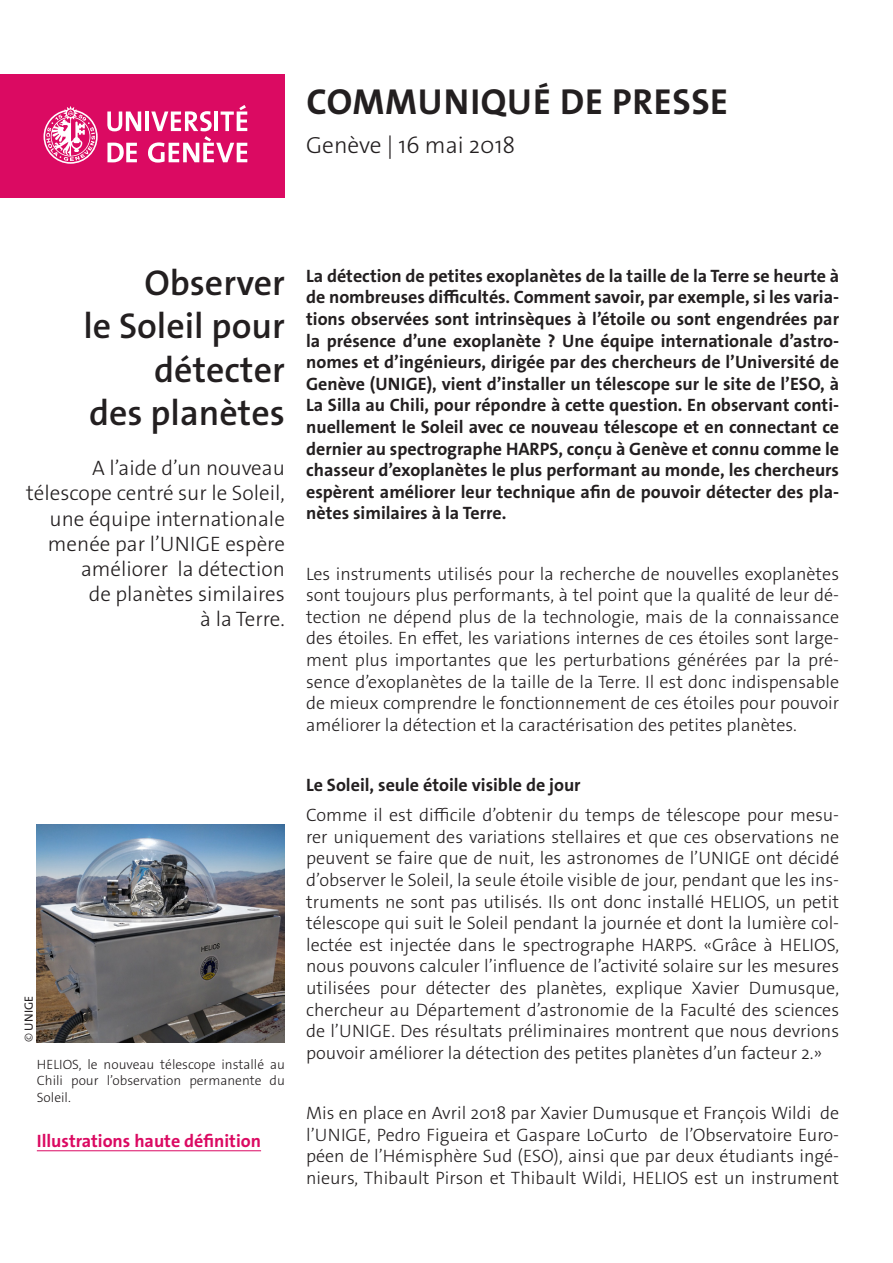
<style>
.page{position:relative;width:893px;height:1263px;background:#fff}
.page>*{position:absolute;margin:0;border:0;box-sizing:border-box;transform-origin:0 0}
._4__texte_courant{font:700 36.3px "The Sans Os F";letter-spacing:.02em;color:#231f20}
._1__grand_titre{font:600 36px/43.2px "The Sans Os F";color:#231f20;text-align:right}
._4__texte_courant-2{font:300 23.4px "The Sans Os F";color:#231f20}
._1__grand_titre-2{font:300 21px/25.2px "The Sans Os F";color:#231f20;text-align:right}
._4__texte_courant-3{font:300 18px/21.6px "The Sans Os F";color:#231f20;text-align:justify}
._4__texte_courant-4{font:700 18px/21.6px "The Sans Os F";color:#231f20;text-align:justify}
.t1{font:700 18px "The Sans Os F";color:#db0a62}
.t2{font:300 13.5px/16.2px "The Sans Os F";color:#231f20;text-align:justify}
.t3{font:12px "The Sans Os F";letter-spacing:.01em;color:#231f20}
.s1{font-weight:300}
</style>
<div class="page">
<div style="left:0;top:74px;width:285px;height:124px;background:#db0a62"></div>
<svg style="left:44px;top:106px;width:54px;height:58px"></svg>
<svg style="left:107px;top:111px;width:34px;height:20px"></svg>
<hr style="left:145px;top:111px;width:4px;height:20px;background:#fff">
<svg style="left:107px;top:143px;width:30px;height:19px"></svg>
<svg style="left:148px;top:105px;width:99px;height:58px"></svg>
<img style="left:37px;top:825px;width:248px;height:217px">
<hr style="left:37px;top:1150px;width:224px;height:1px;background:#db0a62">
<p class="_4__texte_courant" style="left:306px;top:78px;width:423px">COMMUNIQUÉ DE PRESSE</p>
<p class="_4__texte_courant-2" style="left:306px;top:130px;width:211px">Genève | 16 mai 2018</p>
<p class="_1__grand_titre" style="left:83px;top:262px;width:203px">Observer<br>le Soleil pour détecter<br>des planètes</p>
<p class="_1__grand_titre-2" style="left:26px;top:456px;width:260px">A l’aide d’un nouveau télescope centré sur le Soleil, une équipe internationale menée par l’UNIGE espère améliorer la détection<br>de planètes similaires<br>à la Terre.</p>
<p class="t3" style="left:21px;top:1042px;width:48px;rotate:-90deg"><span class="s1">©</span> UNIGE</p>
<p class="t2" style="left:37px;top:1057px;width:250px">HELIOS, le nouveau télescope installé au Chili pour l’observation permanente du Soleil.</p>
<p class="t1" style="left:37px;top:1129px;width:226px">Illustrations haute définition</p>
<p class="_4__texte_courant-4" style="left:306px;top:265px;width:534px">La détection de petites exoplanètes de la taille de la Terre se heurte à de nombreuses difficultés. Comment savoir, par exemple, si les varia&shy;tions observées sont intrinsèques à l’étoile ou sont engendrées par la présence d’une exoplanète ? Une équipe internationale d’astro&shy;nomes et d’ingénieurs, dirigée par des chercheurs de l’Université de Genève (UNIGE), vient d’installer un télescope sur le site de l’ESO, à La Silla au Chili, pour répondre à cette question. En observant conti&shy;nuellement le Soleil avec ce nouveau télescope et en connectant ce dernier au spectrographe HARPS, conçu à Genève et connu comme le chasseur d’exoplanètes le plus performant au monde, les chercheurs espèrent améliorer leur technique afin de pouvoir détecter des pla&shy;nètes similaires à la Terre.</p>
<p class="_4__texte_courant-3" style="left:306px;top:563px;width:534px">Les instruments utilisés pour la recherche de nouvelles exoplanètes sont toujours plus performants, à tel point que la qualité de leur dé&shy;tection ne dépend plus de la technologie, mais de la connaissance des étoiles. En effet, les variations internes de ces étoiles sont large&shy;ment plus importantes que les perturbations générées par la pré&shy;sence d’exoplanètes de la taille de la Terre. Il est donc indispensable de mieux comprendre le fonctionnement de ces étoiles pour pouvoir améliorer la détection et la caractérisation des petites planètes.</p>
<p class="_4__texte_courant-4" style="left:306px;top:774px;width:276px">Le Soleil, seule étoile visible de jour</p>
<p class="_4__texte_courant-3" style="left:306px;top:804px;width:534px">Comme il est difficile d’obtenir du temps de télescope pour mesu&shy;rer uniquement des variations stellaires et que ces observations ne peuvent se faire que de nuit, les astronomes de l’UNIGE ont décidé d’observer le Soleil, la seule étoile visible de jour, pendant que les ins&shy;truments ne sont pas utilisés. Ils ont donc installé HELIOS, un petit télescope qui suit le Soleil pendant la journée et dont la lumière col&shy;lectée est injectée dans le spectrographe HARPS. «Grâce à HELIOS, nous pouvons calculer l’influence de l’activité solaire sur les mesures utilisées pour détecter des planètes, explique Xavier Dumusque, chercheur au Département d’astronomie de la Faculté des sciences de l’UNIGE. Des résultats préliminaires montrent que nous devrions pouvoir améliorer la détection des petites planètes d’un facteur 2.»</p>
<p class="_4__texte_courant-3" style="left:306px;top:1102px;width:534px">Mis en place en Avril 2018 par Xavier Dumusque et François Wildi de l’UNIGE, Pedro Figueira et Gaspare LoCurto de l’Observatoire Euro&shy;péen de l’Hémisphère Sud (ESO), ainsi que par deux étudiants ingé&shy;nieurs, Thibault Pirson et Thibault Wildi, HELIOS est un instrument</p>
</div>
